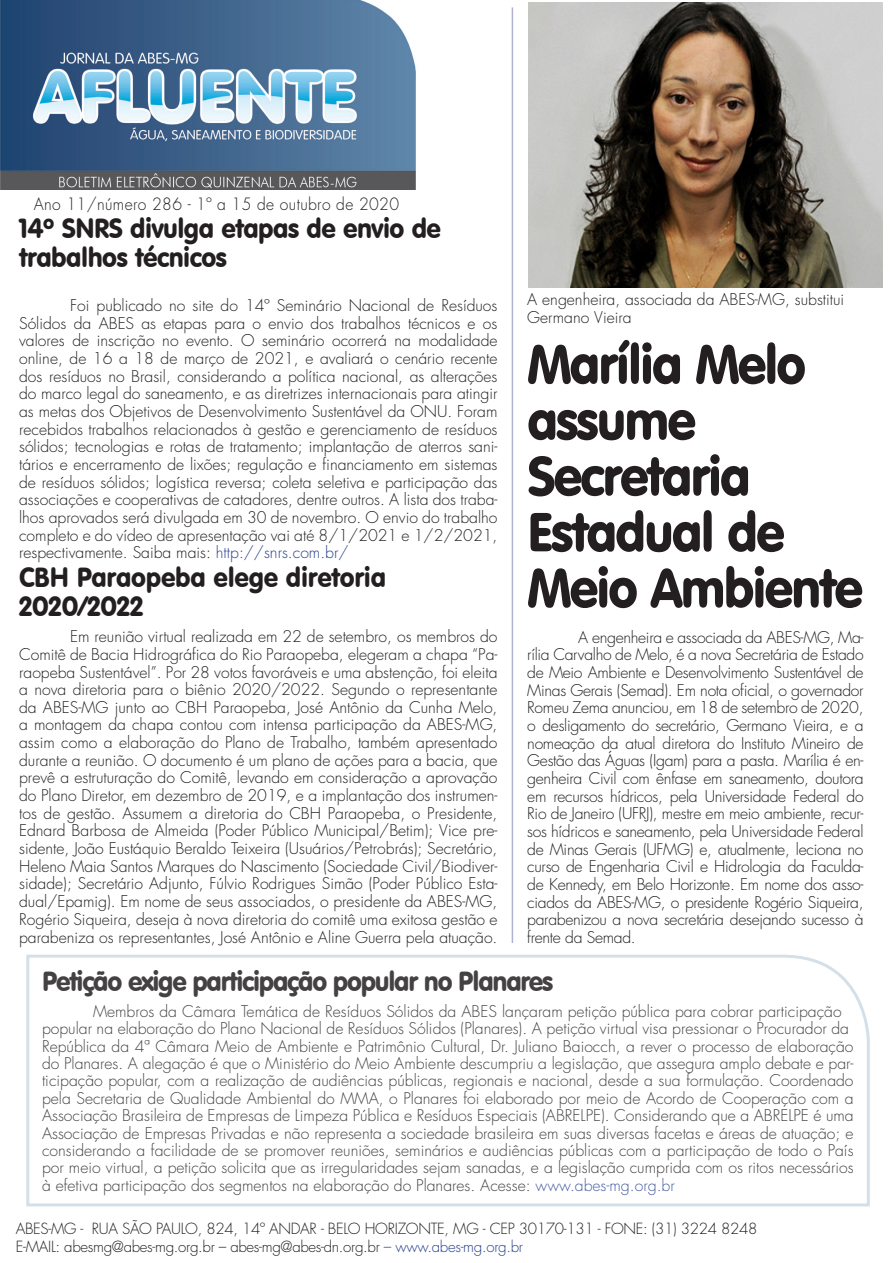
<style>
.page{position:relative;width:893px;height:1263px;background:#fff}
.page>*{position:absolute;margin:0;border:0;box-sizing:border-box;transform-origin:0 0}
.t1{font:54px/55.9px "VAG Rounded BT";letter-spacing:-.04em;color:#231f20;scale:.95 1}
.t2{font:27px/29px "VAG Rounded BT";letter-spacing:-.02em;color:#231f20;scale:.95 1}
.t3{font:27px "VAG Rounded BT";letter-spacing:-.05em;color:#231f20;scale:.95 1}
.t4{font:300 16.5px "Futura Std";letter-spacing:.025em;color:#231f20;scale:.95 1}
.t5{font:300 15.75px/17.7px "Futura Std";color:#231f20;text-align:justify}
.t6{font:300 15px "Futura Std";letter-spacing:-.02em;color:#231f20}
.s1{color:#253f8e}
</style>
<div class="page">
<svg style="left:26px;top:954px;width:844px;height:253px"></svg>
<img style="left:528px;top:3px;width:354px;height:285px">
<img style="left:0;top:0;width:416px;height:190px">
<hr style="left:512px;top:7px;width:1px;height:936px;background:#afb0d2">
<p class="t4" style="left:34px;top:194px;width:386px">Ano 11/número 286 - 1º a 15 de outubro de 2020</p>
<p class="t2" style="left:19px;top:214px;width:446px">14º SNRS divulga etapas de envio de trabalhos técnicos</p>
<p class="t5" style="left:19px;top:297px;width:480px;text-indent:51px">Foi publicado no site do 14º Seminário Nacional de Resíduos Sólidos da ABES as etapas para o envio dos trabalhos técnicos e os valores de inscrição no evento. O seminário ocorrerá na modalidade online, de 16 a 18 de março de 2021, e avaliará o cenário recente dos resíduos no Brasil, considerando a política nacional, as alterações do marco legal do saneamento, e as diretrizes internacionais para atingir as metas dos Objetivos de Desenvolvimento Sustentável da ONU. Foram recebidos trabalhos relacionados à gestão e gerenciamento de resíduos sólidos; tecnologias e rotas de tratamento; implantação de aterros sani&shy;tários e encerramento de lixões; regulação e financiamento em sistemas de resíduos sólidos; logística reversa; coleta seletiva e participação das associações e cooperativas de catadores, dentre outros. A lista dos traba&shy;lhos aprovados será divulgada em 30 de novembro. O envio do trabalho completo e do vídeo de apresentação vai até 8/1/2021 e 1/2/2021, respectivamente. Saiba mais: <span class="s1">http://snrs.com.br/</span></p>
<p class="t2" style="left:19px;top:562px;width:388px">CBH Paraopeba elege diretoria<br>2020/2022</p>
<p class="t5" style="left:19px;top:628px;width:480px;text-indent:51px">Em reunião virtual realizada em 22 de setembro, os membros do Comitê de Bacia Hidrográfica do Rio Paraopeba, elegeram a chapa “Pa&shy;raopeba Sustentável”. Por 28 votos favoráveis e uma abstenção, foi eleita a nova diretoria para o biênio 2020/2022. Segundo o representante da ABES-MG junto ao CBH Paraopeba, José Antônio da Cunha Melo, a montagem da chapa contou com intensa participação da ABES-MG, assim como a elaboração do Plano de Trabalho, também apresentado durante a reunião. O documento é um plano de ações para a bacia, que prevê a estruturação do Comitê, levando em consideração a aprovação do Plano Diretor, em dezembro de 2019, e a implantação dos instrumen&shy;tos de gestão. Assumem a diretoria do CBH Paraopeba, o Presidente, Ednard Barbosa de Almeida (Poder Público Municipal/Betim); Vice pre&shy;sidente, João Eustáquio Beraldo Teixeira (Usuários/Petrobrás); Secretário, Heleno Maia Santos Marques do Nascimento (Sociedade Civil/Biodiver&shy;sidade); Secretário Adjunto, Fúlvio Rodrigues Simão (Poder Público Esta&shy;dual/Epamig). Em nome de seus associados, o presidente da ABES-MG, Rogério Siqueira, deseja à nova diretoria do comitê uma exitosa gestão e parabeniza os representantes, José Antônio e Aline Guerra pela atuação.</p>
<p class="t5" style="left:527px;top:291px;width:318px;line-height:17.2px">A engenheira, associada da ABES-MG, substitui<br>Germano Vieira</p>
<p class="t1" style="left:527px;top:335px;width:355px">Marília Melo assume<br>Secretaria<br>Estadual de<br>Meio Ambiente</p>
<p class="t5" style="left:527px;top:628px;width:338px;text-indent:51px">A engenheira e associada da ABES-MG, Ma&shy;rília Carvalho de Melo, é a nova Secretária de Estado de Meio Ambiente e Desenvolvimento Sustentável de Minas Gerais (Semad). Em nota oficial, o governador Romeu Zema anunciou, em 18 de setembro de 2020, o desligamento do secretário, Germano Vieira, e a nomeação da atual diretora do Instituto Mineiro de Gestão das Águas (Igam) para a pasta. Marília é en&shy;genheira Civil com ênfase em saneamento, doutora em recursos hídricos, pela Universidade Federal do Rio de Janeiro (UFRJ), mestre em meio ambiente, recur&shy;sos hídricos e saneamento, pela Universidade Federal de Minas Gerais (UFMG) e, atualmente, leciona no curso de Engenharia Civil e Hidrologia da Faculda&shy;de Kennedy, em Belo Horizonte. Em nome dos asso&shy;ciados da ABES-MG, o presidente Rogério Siqueira, parabenizou a nova secretária desejando sucesso à frente da Semad.</p>
<h2 class="t3" style="left:42px;top:964px;width:540px">Petição exige participação popular no Planares</h2>
<p class="t5" style="left:42px;top:1003px;width:813px;text-align:left;text-indent:51px">Membros da Câmara Temática de Resíduos Sólidos da ABES lançaram petição pública para cobrar participação popular na elaboração do Plano Nacional de Resíduos Sólidos (Planares). A petição virtual visa pressionar o Procurador da República da 4ª Câmara Meio de Ambiente e Patrimônio Cultural, Dr. Juliano Baiocch, a rever o processo de elaboração do Planares. A alegação é que o Ministério do Meio Ambiente descumpriu a legislação, que assegura amplo debate e par&shy;ticipação popular, com a realização de audiências públicas, regionais e nacional, desde a sua formulação. Coordenado pela Secretaria de Qualidade Ambiental do MMA, o Planares foi elaborado por meio de Acordo de Cooperação com a Associação Brasileira de Empresas de Limpeza Pública e Resíduos Especiais (ABRELPE). Considerando que a ABRELPE é uma Associação de Empresas Privadas e não representa a sociedade brasileira em suas diversas facetas e áreas de atuação; e considerando a facilidade de se promover reuniões, seminários e audiências públicas com a participação de todo o País por meio virtual, a petição solicita que as irregularidades sejam sanadas, e a legislação cumprida com os ritos necessários à efetiva participação dos segmentos na elaboração do Planares. Acesse: <span class="s1">www.abes-mg.org.br</span></p>
<p class="t6" style="left:16px;top:1219px;width:743px">ABES-MG - RUA SÃO PAULO, 824, 14º ANDAR - BELO HORIZONTE, MG - CEP 30170-131 - FONE: (31) 3224 8248</p>
<p class="t6" style="left:16px;top:1237px;width:509px">E-MAIL: abesmg@abes-mg.org.br – abes-mg@abes-dn.org.br <span class="s1">– www.abes-mg.org.br</span></p>
</div>
